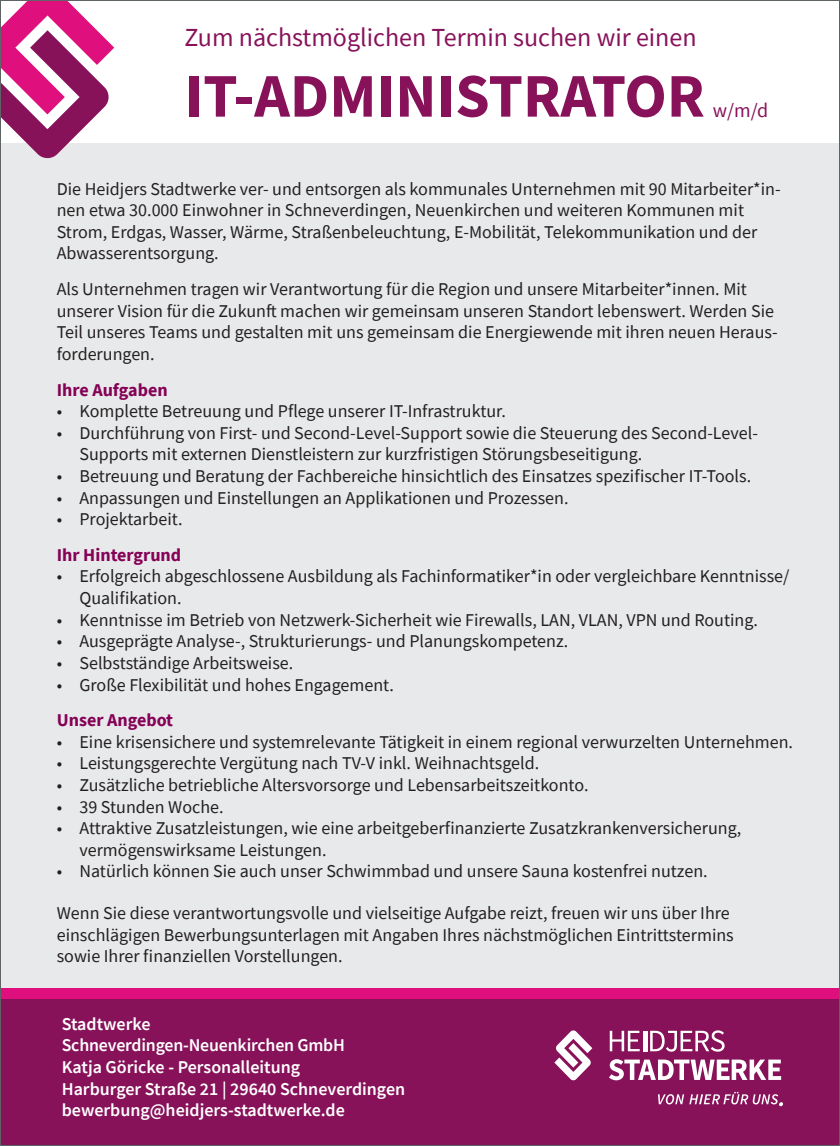
<style>
.page{position:relative;width:840px;height:1146px;background:#fff}
.page>*{position:absolute;margin:0;border:0;box-sizing:border-box;transform-origin:0 0}
.t1{font:700 62px "Source Sans Pro";color:#87125a}
.t2{font:26px "Source Sans Pro";color:#87125a}
.t3{font:20px "Source Sans Pro";color:#87125a}
.t4{font:18px/21.6px "Source Sans Pro";color:#231f20}
.t5{font:600 18px/21.6px "Source Sans Pro";color:#fff}
.t6{font:700 18px "Source Sans Pro";color:#850156}
</style>
<div class="page">
<div style="left:0;top:143px;width:839px;height:847px;background:#e7e9ea"></div>
<div style="left:0;top:987px;width:839px;height:12px;background:#df107e"></div>
<div style="left:0;top:998px;width:839px;height:147px;background:#87125a"></div>
<svg style="left:609px;top:1059px;width:171px;height:21px"></svg>
<svg style="left:609px;top:1030px;width:30px;height:21px"></svg>
<hr style="left:643px;top:1030px;width:4px;height:21px;background:#fff">
<svg style="left:650px;top:1030px;width:74px;height:21px"></svg>
<svg style="left:554px;top:1030px;width:38px;height:50px"></svg>
<svg style="left:658px;top:1094px;width:25px;height:10px"></svg>
<svg style="left:689px;top:1091px;width:93px;height:14px"></svg>
<svg style="left:2px;top:2px;width:112px;height:157px"></svg>
<h2 class="t2" style="left:184px;top:21px;width:513px">Zum nächstmöglichen Termin suchen wir einen</h2>
<h1 class="t1" style="left:184px;top:54px;width:521px">IT-ADMINISTRATOR</h1>
<p class="t3" style="left:712px;top:97px;width:57px">w/m/d</p>
<p class="t4" style="left:57px;top:178px;width:725px">Die Heidjers Stadtwerke ver- und entsorgen als kommunales Unternehmen mit 90 Mitarbeiter*in&shy;nen etwa 30.000 Einwohner in Schneverdingen, Neuenkirchen und weiteren Kommunen mit Strom, Erdgas, Wasser, Wärme, Straßenbeleuchtung, E-Mobilität, Telekommunikation und der Abwasserentsorgung.</p>
<p class="t4" style="left:57px;top:278px;width:722px">Als Unternehmen tragen wir Verantwortung für die Region und unsere Mitarbeiter*innen. Mit unserer Vision für die Zukunft machen wir gemeinsam unseren Standort lebenswert. Werden Sie Teil unseres Teams und gestalten mit uns gemeinsam die Energiewende mit ihren neuen Heraus&shy;forderungen.</p>
<p class="t6" style="left:57px;top:377px;width:112px">Ihre Aufgaben</p>
<p class="t4" style="left:57px;top:400px;width:450px">• Komplette Betreuung und Pflege unserer IT-Infrastruktur.</p>
<p class="t4" style="left:79px;top:422px;width:679px;text-indent:-23px">• Durchführung von First- und Second-Level-Support sowie die Steuerung des Second-Level-<br>Supports mit externen Dienstleistern zur kurzfristigen Störungsbeseitigung.</p>
<p class="t4" style="left:57px;top:465px;width:695px">• Betreuung und Beratung der Fachbereiche hinsichtlich des Einsatzes spezifischer IT-Tools.</p>
<p class="t4" style="left:57px;top:486px;width:513px">• Anpassungen und Einstellungen an Applikationen und Prozessen.</p>
<p class="t4" style="left:57px;top:508px;width:127px">• Projektarbeit.</p>
<p class="t6" style="left:57px;top:542px;width:126px">Ihr Hintergrund</p>
<p class="t4" style="left:79px;top:565px;width:711px;text-indent:-23px">• Erfolgreich abgeschlossene Ausbildung als Fachinformatiker*in oder vergleichbare Kenntnisse/<br>Qualifikation.</p>
<p class="t4" style="left:57px;top:608px;width:702px">• Kenntnisse im Betrieb von Netzwerk-Sicherheit wie Firewalls, LAN, VLAN, VPN und Routing.</p>
<p class="t4" style="left:57px;top:630px;width:512px">• Ausgeprägte Analyse-, Strukturierungs- und Planungskompetenz.</p>
<p class="t4" style="left:57px;top:652px;width:238px">• Selbstständige Arbeitsweise.</p>
<p class="t4" style="left:57px;top:673px;width:338px">• Große Flexibilität und hohes Engagement.</p>
<p class="t6" style="left:57px;top:708px;width:118px">Unser Angebot</p>
<p class="t4" style="left:57px;top:730px;width:737px">• Eine krisensichere und systemrelevante Tätigkeit in einem regional verwurzelten Unternehmen.</p>
<p class="t4" style="left:57px;top:752px;width:483px">• Leistungsgerechte Vergütung nach TV-V inkl. Weihnachtsgeld.</p>
<p class="t4" style="left:57px;top:774px;width:533px">• Zusätzliche betriebliche Altersvorsorge und Lebensarbeitszeitkonto.</p>
<p class="t4" style="left:57px;top:795px;width:168px">• 39 Stunden Woche.</p>
<p class="t4" style="left:79px;top:817px;width:663px;text-indent:-23px">• Attraktive Zusatzleistungen, wie eine arbeitgeberfinanzierte Zusatzkrankenversicherung, vermögenswirksame Leistungen.</p>
<p class="t4" style="left:57px;top:860px;width:652px">• Natürlich können Sie auch unser Schwimmbad und unsere Sauna kostenfrei nutzen.</p>
<p class="t4" style="left:57px;top:902px;width:678px">Wenn Sie diese verantwortungsvolle und vielseitige Aufgabe reizt, freuen wir uns über Ihre einschlägigen Bewerbungsunterlagen mit Angaben Ihres nächstmöglichen Eintrittstermins sowie Ihrer finanziellen Vorstellungen.</p>
<p class="t5" style="left:62px;top:1012px;width:345px">Stadtwerke<br>Schneverdingen-Neuenkirchen GmbH<br>Katja Göricke - Personalleitung<br>Harburger Straße 21 | 29640 Schneverdingen bewerbung@heidjers-stadtwerke.de</p>
</div>
